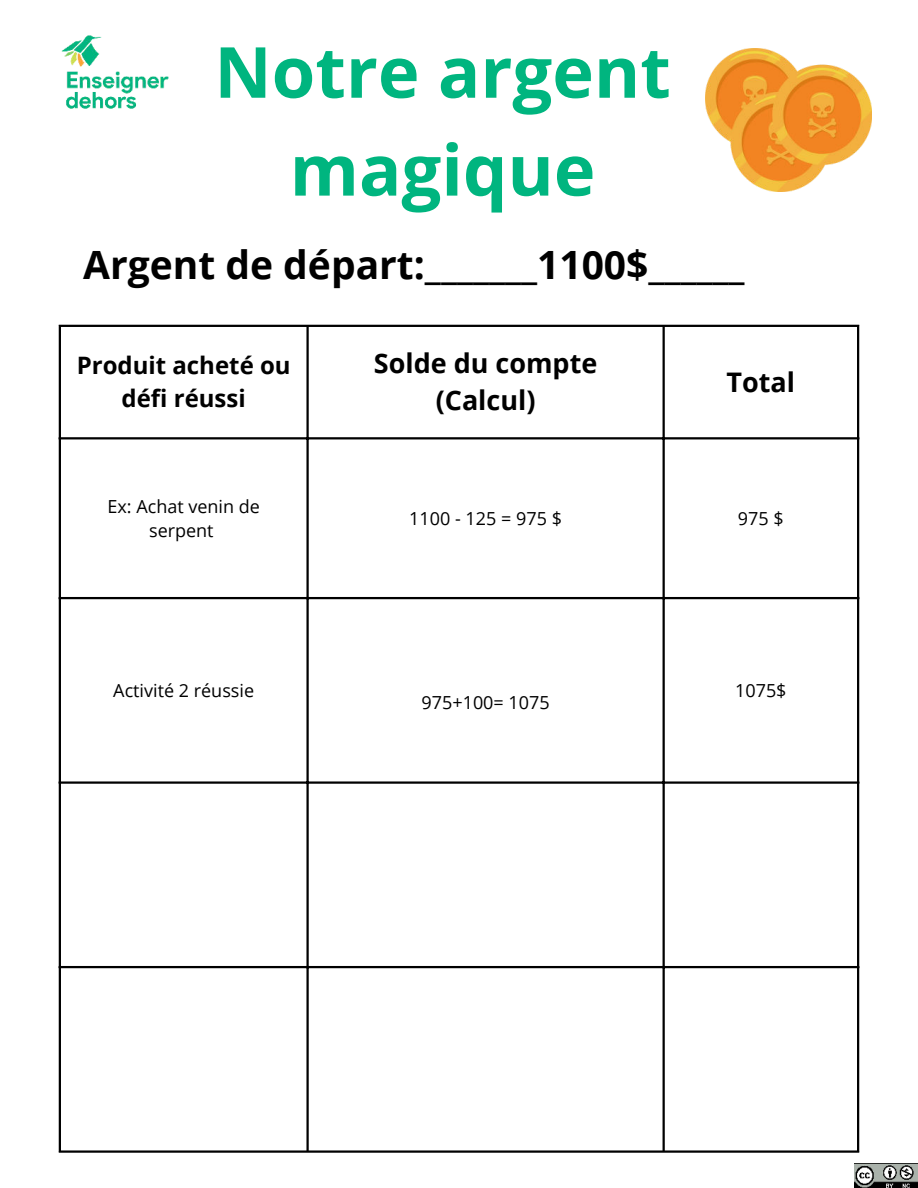
<style>
.page{position:relative;width:918px;height:1188px;background:#fff}
.page>*{position:absolute;margin:0;border:0;box-sizing:border-box;transform-origin:0 0}
.t1{font:700 70.5px/97.8px "Open Sans";color:#00b57f;text-align:center}
.t2{font:700 39px "Open Sans";color:#000}
.t3{font:700 27px/37.2px "Open Sans";color:#000;text-align:center}
.t4{font:700 24px/32.7px "Open Sans";color:#000;text-align:center}
.t5{font:18px/24.8px "Open Sans";color:#000;text-align:center}
</style>
<div class="page">
<img style="left:61px;top:35px;width:108px;height:74px">
<hr style="left:59px;top:327px;width:2px;height:823px;background:#000">
<hr style="left:306px;top:327px;width:3px;height:823px;background:#000">
<hr style="left:663px;top:327px;width:2px;height:823px;background:#000">
<hr style="left:857px;top:327px;width:2px;height:823px;background:#000">
<hr style="left:59px;top:325px;width:800px;height:2px;background:#000">
<hr style="left:59px;top:437px;width:800px;height:2px;background:#000">
<hr style="left:59px;top:597px;width:800px;height:2px;background:#000">
<hr style="left:59px;top:781px;width:800px;height:3px;background:#000">
<hr style="left:59px;top:966px;width:800px;height:2px;background:#000">
<hr style="left:59px;top:1150px;width:800px;height:3px;background:#000">
<img style="left:705px;top:49px;width:167px;height:143px">
<img style="left:854px;top:1164px;width:64px;height:24px">
<h1 class="t1" style="left:214px;top:21px;width:458px">Notre argent magique</h1>
<h2 class="t2" style="left:83px;top:237px;width:663px">Argent de départ:_______1100$______</h2>
<h3 class="t4" style="left:77px;top:349px;width:215px">Produit acheté ou défi réussi</h3>
<h3 class="t3" style="left:374px;top:344px;width:225px">Solde du compte (Calcul)</h3>
<h3 class="t3" style="left:727px;top:363px;width:70px">Total</h3>
<p class="t5" style="left:107px;top:493px;width:154px">Ex: Achat venin de serpent</p>
<p class="t5" style="left:113px;top:678px;width:142px">Activité 2 réussie</p>
<p class="t5" style="left:409px;top:506px;width:154px">1100 - 125 = 975 $</p>
<p class="t5" style="left:738px;top:506px;width:47px">975 $</p>
<p class="t5" style="left:422px;top:690px;width:130px">975+100= 1075</p>
<p class="t5" style="left:735px;top:678px;width:53px">1075$</p>
</div>
